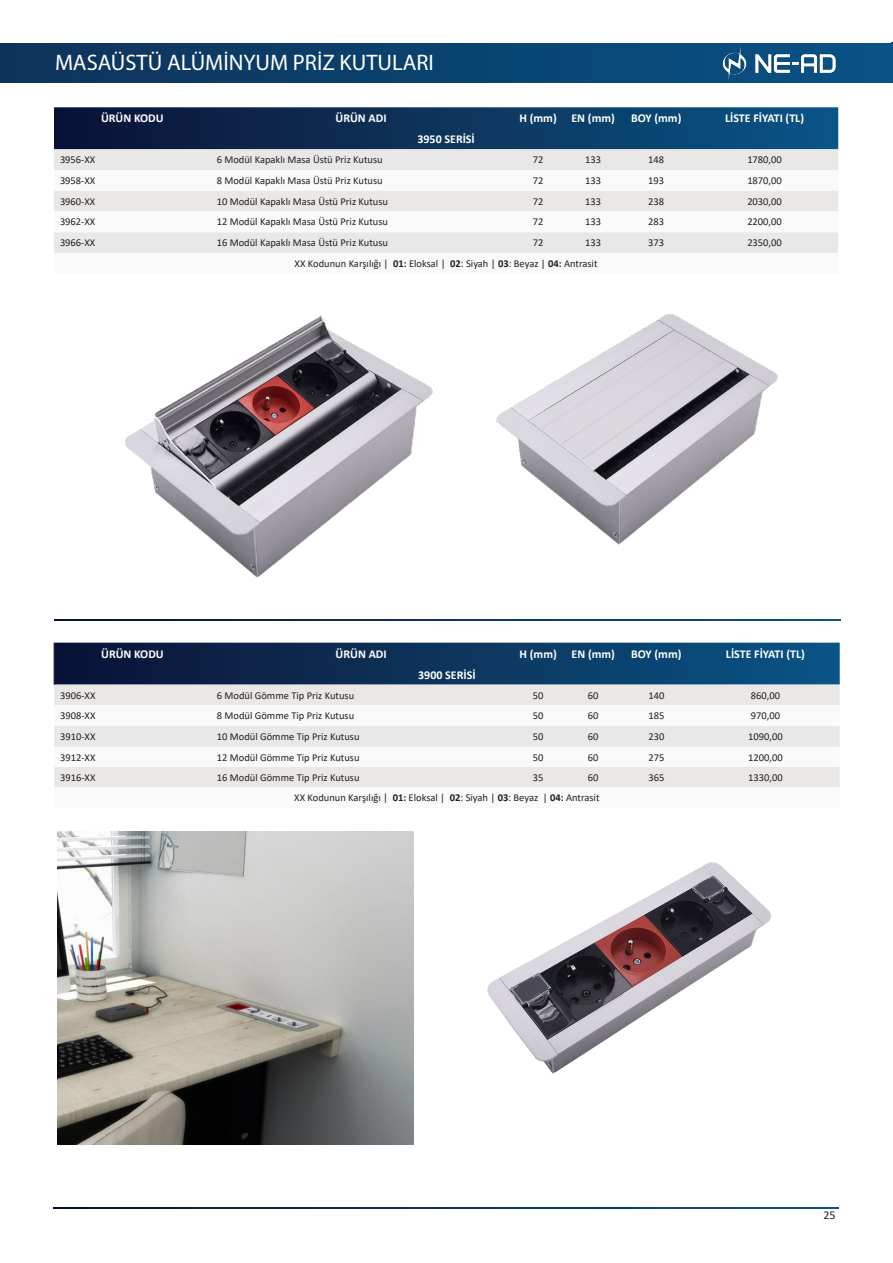
<style>
.page{position:relative;width:893px;height:1263px;background:#fff}
.page>*{position:absolute;margin:0;border:0;box-sizing:border-box;transform-origin:0 0}
.t1{font:22.5px "Myriad Pro";color:#fff}
.t2{font:700 12px "Calibri";color:#fff}
.t3{font:12px "Calibri";color:#231f20}
.t4{font:10.5px "Calibri";color:#231f20}
.s1{font-weight:700}
</style>
<div class="page">
<svg style="left:54px;top:1207px;width:785px;height:1px"></svg>
<svg style="left:0;top:43px;width:893px;height:39px;background:#0a406c"></svg>
<img style="left:710px;top:43px;width:127px;height:40px">
<svg style="left:54px;top:107px;width:784px;height:42px;background:#0c345d"></svg>
<div style="left:54px;top:149px;width:784px;height:21px;background:#eae8e7"></div>
<svg style="left:54px;top:191px;width:784px;height:62px;fill:#eae8e7"></svg>
<img style="left:496px;top:314px;width:282px;height:231px">
<img style="left:125px;top:315px;width:308px;height:263px">
<svg style="left:54px;top:619px;width:786px;height:1px"></svg>
<div style="left:54px;top:685px;width:786px;height:20px;background:#eae8e7"></div>
<svg style="left:54px;top:726px;width:786px;height:61px;fill:#eae8e7"></svg>
<svg style="left:54px;top:643px;width:786px;height:42px;background:#0e365e"></svg>
<img style="left:487px;top:862px;width:284px;height:212px">
<img style="left:57px;top:831px;width:356px;height:314px">
<p class="t1" style="left:55px;top:48px;width:380px">MASAÜSTÜ ALÜMİNYUM PRİZ KUTULARI</p>
<p class="t2" style="left:101px;top:110px;width:64px">ÜRÜN KODU</p>
<p class="t2" style="left:335px;top:110px;width:53px">ÜRÜN ADI</p>
<p class="t2" style="left:519px;top:110px;width:39px">H (mm)</p>
<p class="t2" style="left:571px;top:110px;width:45px">EN (mm)</p>
<p class="t2" style="left:631px;top:110px;width:52px">BOY (mm)</p>
<p class="t2" style="left:725px;top:110px;width:80px">LİSTE FİYATI (TL)</p>
<p class="t2" style="left:417px;top:131px;width:59px">3950 SERİSİ</p>
<p class="t4" style="left:60px;top:152px;width:37px">3956-XX</p>
<p class="t4" style="left:217px;top:152px;width:167px">6 Modül Kapaklı Masa Üstü Priz Kutusu</p>
<p class="t4" style="left:533px;top:152px;width:12px">72</p>
<p class="t4" style="left:585px;top:152px;width:17px">133</p>
<p class="t4" style="left:648px;top:152px;width:17px">148</p>
<p class="t4" style="left:747px;top:152px;width:36px">1780,00</p>
<p class="t4" style="left:60px;top:173px;width:37px">3958-XX</p>
<p class="t4" style="left:217px;top:173px;width:167px">8 Modül Kapaklı Masa Üstü Priz Kutusu</p>
<p class="t4" style="left:533px;top:173px;width:12px">72</p>
<p class="t4" style="left:585px;top:173px;width:17px">133</p>
<p class="t4" style="left:648px;top:173px;width:17px">193</p>
<p class="t4" style="left:747px;top:173px;width:36px">1870,00</p>
<p class="t4" style="left:60px;top:194px;width:37px">3960-XX</p>
<p class="t4" style="left:217px;top:194px;width:173px">10 Modül Kapaklı Masa Üstü Priz Kutusu</p>
<p class="t4" style="left:533px;top:194px;width:12px">72</p>
<p class="t4" style="left:585px;top:194px;width:17px">133</p>
<p class="t4" style="left:648px;top:194px;width:17px">238</p>
<p class="t4" style="left:747px;top:194px;width:36px">2030,00</p>
<p class="t4" style="left:60px;top:215px;width:37px">3962-XX</p>
<p class="t4" style="left:217px;top:215px;width:173px">12 Modül Kapaklı Masa Üstü Priz Kutusu</p>
<p class="t4" style="left:533px;top:215px;width:12px">72</p>
<p class="t4" style="left:585px;top:215px;width:17px">133</p>
<p class="t4" style="left:648px;top:215px;width:17px">283</p>
<p class="t4" style="left:747px;top:215px;width:36px">2200,00</p>
<p class="t4" style="left:60px;top:235px;width:37px">3966-XX</p>
<p class="t4" style="left:217px;top:235px;width:173px">16 Modül Kapaklı Masa Üstü Priz Kutusu</p>
<p class="t4" style="left:533px;top:235px;width:12px">72</p>
<p class="t4" style="left:585px;top:235px;width:17px">133</p>
<p class="t4" style="left:648px;top:235px;width:17px">373</p>
<p class="t4" style="left:747px;top:235px;width:36px">2350,00</p>
<p class="t4" style="left:295px;top:256px;width:304px">XX Kodunun Karşılığı | <span class="s1">01:</span> Eloksal | <span class="s1">02</span>: Siyah | <span class="s1">03</span>: Beyaz | <span class="s1">04:</span> Antrasit</p>
<p class="t2" style="left:101px;top:645px;width:64px">ÜRÜN KODU</p>
<p class="t2" style="left:336px;top:645px;width:53px">ÜRÜN ADI</p>
<p class="t2" style="left:520px;top:645px;width:39px">H (mm)</p>
<p class="t2" style="left:572px;top:645px;width:45px">EN (mm)</p>
<p class="t2" style="left:631px;top:645px;width:52px">BOY (mm)</p>
<p class="t2" style="left:726px;top:645px;width:80px">LİSTE FİYATI (TL)</p>
<p class="t2" style="left:418px;top:666px;width:59px">3900 SERİSİ</p>
<p class="t4" style="left:60px;top:688px;width:37px">3906-XX</p>
<p class="t4" style="left:217px;top:688px;width:139px">6 Modül Gömme Tip Priz Kutusu</p>
<p class="t4" style="left:533px;top:688px;width:12px">50</p>
<p class="t4" style="left:588px;top:688px;width:12px">60</p>
<p class="t4" style="left:648px;top:688px;width:17px">140</p>
<p class="t4" style="left:751px;top:688px;width:31px">860,00</p>
<p class="t4" style="left:60px;top:708px;width:37px">3908-XX</p>
<p class="t4" style="left:217px;top:708px;width:139px">8 Modül Gömme Tip Priz Kutusu</p>
<p class="t4" style="left:533px;top:708px;width:12px">50</p>
<p class="t4" style="left:588px;top:708px;width:12px">60</p>
<p class="t4" style="left:648px;top:708px;width:17px">185</p>
<p class="t4" style="left:751px;top:708px;width:31px">970,00</p>
<p class="t4" style="left:60px;top:729px;width:37px">3910-XX</p>
<p class="t4" style="left:217px;top:729px;width:144px">10 Modül Gömme Tip Priz Kutusu</p>
<p class="t4" style="left:533px;top:729px;width:12px">50</p>
<p class="t4" style="left:588px;top:729px;width:12px">60</p>
<p class="t4" style="left:648px;top:729px;width:17px">230</p>
<p class="t4" style="left:748px;top:729px;width:36px">1090,00</p>
<p class="t4" style="left:60px;top:750px;width:37px">3912-XX</p>
<p class="t4" style="left:217px;top:750px;width:144px">12 Modül Gömme Tip Priz Kutusu</p>
<p class="t4" style="left:533px;top:750px;width:12px">50</p>
<p class="t4" style="left:588px;top:750px;width:12px">60</p>
<p class="t4" style="left:648px;top:750px;width:17px">275</p>
<p class="t4" style="left:748px;top:750px;width:36px">1200,00</p>
<p class="t4" style="left:60px;top:770px;width:37px">3916-XX</p>
<p class="t4" style="left:217px;top:770px;width:144px">16 Modül Gömme Tip Priz Kutusu</p>
<p class="t4" style="left:533px;top:770px;width:12px">35</p>
<p class="t4" style="left:588px;top:770px;width:12px">60</p>
<p class="t4" style="left:648px;top:770px;width:17px">365</p>
<p class="t4" style="left:748px;top:770px;width:36px">1330,00</p>
<p class="t4" style="left:294px;top:790px;width:307px">XX Kodunun Karşılığı | <span class="s1">01:</span> Eloksal | <span class="s1">02</span>: Siyah | <span class="s1">03</span>: Beyaz | <span class="s1">04:</span> Antrasit</p>
<p class="t3" style="left:823px;top:1207px;width:14px">25</p>
</div>
